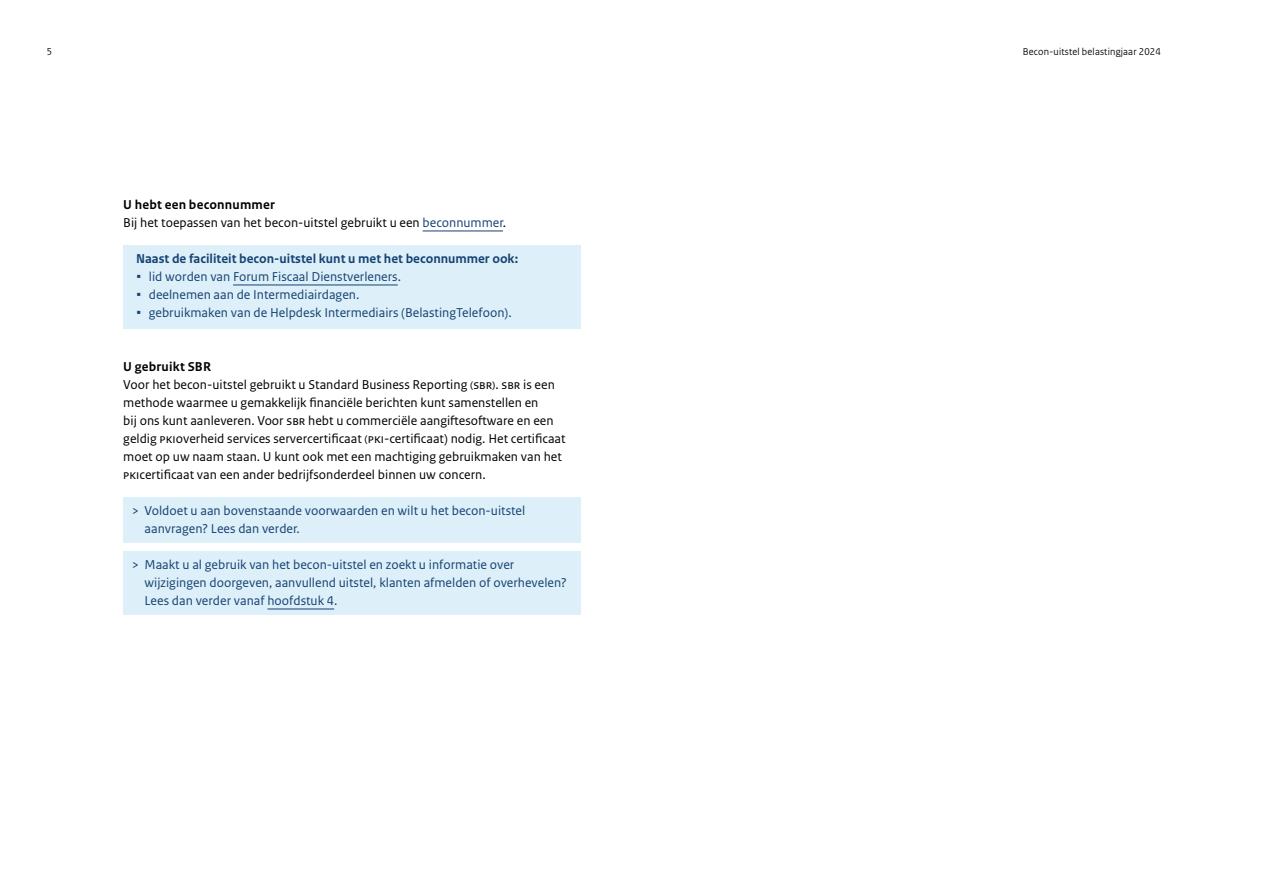
<style>
.page{position:relative;width:1263px;height:893px;background:#fff}
.page>*{position:absolute;margin:0;border:0;box-sizing:border-box;transform-origin:0 0}
.Body{font:13.5px/18px "Rijksoverheid Sans Text";color:#000}
.Prio_Categorie{font:13.5px/18px "Rijksoverheid Sans Text";color:#154273}
.AR{font:700 13.5px "Rijksoverheid Sans Text";color:#154273}
.H3_Kop_Let_op{font:700 13.5px "Rijksoverheid Sans Text";letter-spacing:.015em;color:#000}
.t1{font:10.5px "Rijksoverheid Sans Heading";letter-spacing:.02em;color:#000}
.s1{color:#154273}
</style>
<div class="page">
<hr style="left:423px;top:231px;width:80px;height:1px;background:#154273">
<div style="left:123px;top:245px;width:457px;height:30px;background:#ddeff8"></div>
<div style="left:123px;top:272px;width:457px;height:21px;background:#ddeff8"></div>
<hr style="left:233px;top:285px;width:165px;height:1px;background:#154273">
<div style="left:123px;top:290px;width:457px;height:21px;background:#ddeff8"></div>
<div style="left:123px;top:299px;width:457px;height:30px;background:#ddeff8"></div>
<div style="left:123px;top:497px;width:457px;height:45px;background:#ddeff8"></div>
<div style="left:123px;top:551px;width:457px;height:63px;background:#ddeff8"></div>
<hr style="left:267px;top:609px;width:67px;height:1px;background:#154273">
<p class="t1" style="left:47px;top:45px;width:7px">5</p>
<p class="H3_Kop_Let_op" style="left:123px;top:197px;width:153px">U hebt een beconnummer</p>
<p class="Body" style="left:123px;top:214px;width:384px">Bij het toepassen van het becon-uitstel gebruikt u een <span class="s1">beconnummer</span>.</p>
<p class="AR" style="left:136px;top:251px;width:384px">Naast de faciliteit becon-uitstel kunt u met het beconnummer ook:</p>
<p class="Prio_Categorie" style="left:149px;top:268px;width:254px">lid worden van Forum Fiscaal Dienstverleners.</p>
<p class="Prio_Categorie" style="left:149px;top:286px;width:212px">deelnemen aan de Intermediairdagen.</p>
<p class="Prio_Categorie" style="left:149px;top:304px;width:364px">gebruikmaken van de Helpdesk Intermediairs (BelastingTelefoon).</p>
<p class="H3_Kop_Let_op" style="left:123px;top:359px;width:89px">U gebruikt SBR</p>
<p class="Body" style="left:123px;top:376px;width:444px">Voor het becon-uitstel gebruikt u Standard Business Reporting (SBR). SBR is een methode waarmee u gemakkelijk financiële berichten kunt samenstellen en<br>bij ons kunt aanleveren. Voor SBR hebt u commerciële aangiftesoftware en een geldig PKIoverheid services servercertificaat (PKI-certificaat) nodig. Het certificaat moet op uw naam staan. U kunt ook met een machtiging gebruikmaken van het PKIcertificaat van een ander bedrijfsonderdeel binnen uw concern.</p>
<p class="Prio_Categorie" style="left:145px;top:502px;width:382px;text-indent:-13px">&gt; Voldoet u aan bovenstaande voorwaarden en wilt u het becon-uitstel aanvragen? Lees dan verder.</p>
<p class="Prio_Categorie" style="left:145px;top:556px;width:424px;text-indent:-13px">&gt; Maakt u al gebruik van het becon-uitstel en zoekt u informatie over wijzigingen doorgeven, aanvullend uitstel, klanten afmelden of overhevelen?<br>Lees dan verder vanaf hoofdstuk 4.</p>
<p class="t1" style="left:1023px;top:45px;width:140px">Becon-uitstel belastingjaar 2024</p>
</div>
